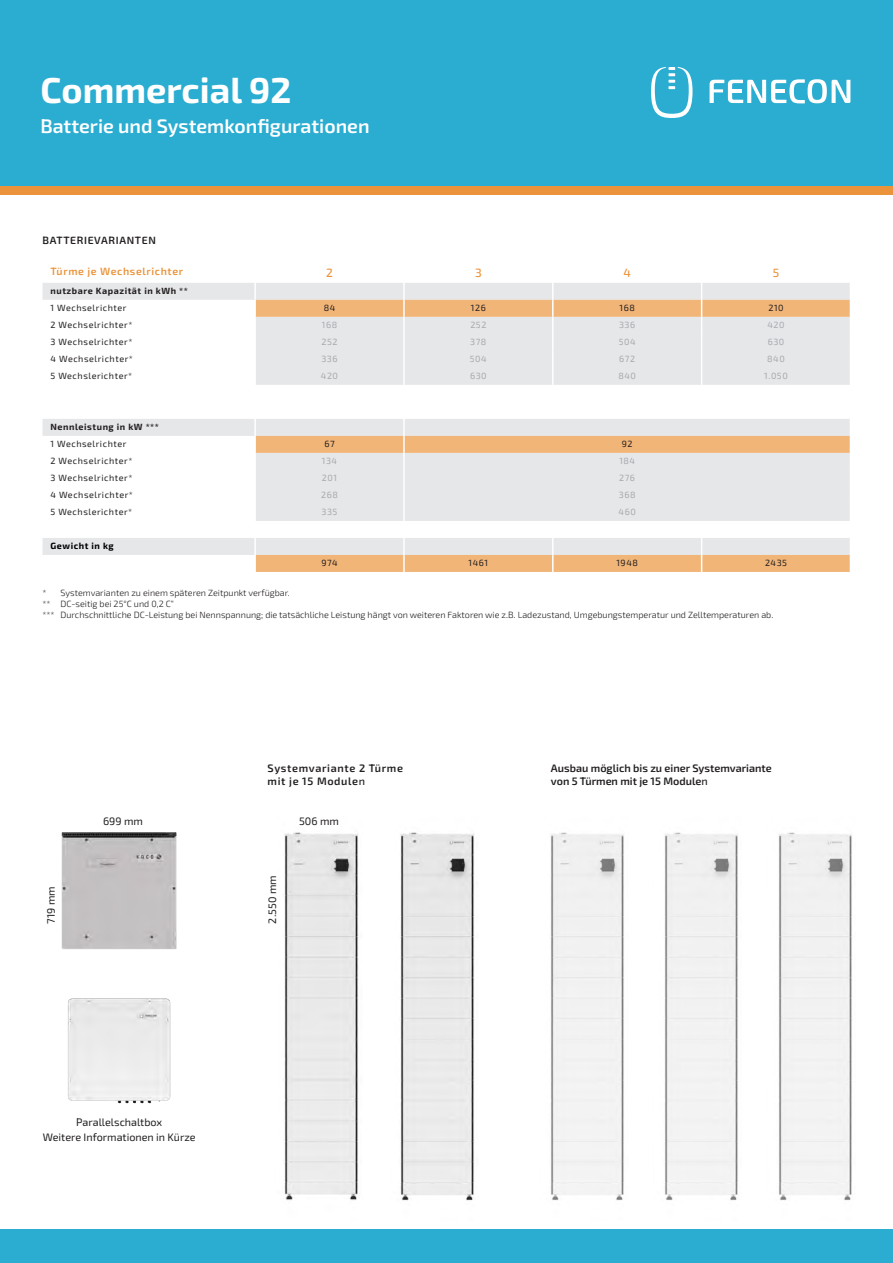
<style>
.page{position:relative;width:893px;height:1263px;background:#fff}
.page>*{position:absolute;margin:0;border:0;box-sizing:border-box;transform-origin:0 0}
.t1{font:700 36px "Exo 2";color:#fff}
.t2{font:600 19.5px "Exo 2";color:#fff}
.t3{font:500 12px "Exo 2";color:#eb933a}
.t4{font:10.8px/15px "Exo 2";color:#231f20;text-align:center}
.t5{font:600 10.8px "Exo 2";color:#231f20}
.t6{font:600 10.8px "Exo 2";letter-spacing:.06em;color:#231f20}
.t7{font:600 10.5px "Exo 2";letter-spacing:.06em;color:#eb933a}
.t8{font:600 10.5px "Exo 2";letter-spacing:.06em;color:#231f20}
.t9{font:300 9px "Exo 2";color:#231f20}
.t10{font:9px "Exo 2";letter-spacing:.06em;color:#231f20}
.t11{font:9px "Exo 2";letter-spacing:.06em;color:#a8a9ad}
.t12{font:700 9px "Exo 2";letter-spacing:.06em;color:#231f20}
.t13{font:700 9px "Exo 2";letter-spacing:.06em;color:#000001}
.s1{font-weight:500}
</style>
<div class="page">
<img style="left:284px;top:832px;width:74px;height:368px">
<img style="left:61px;top:832px;width:116px;height:117px">
<div style="left:0;top:0;width:893px;height:187px;background:#2badd1"></div>
<div style="left:0;top:1229px;width:893px;height:34px;background:#2badd1"></div>
<div style="left:0;top:186px;width:893px;height:9px;background:#eb933a"></div>
<svg style="left:43px;top:283px;width:807px;height:272px"></svg>
<svg style="left:256px;top:300px;width:594px;height:272px;fill:#e6e7e9"></svg>
<svg style="left:552px;top:283px;width:2px;height:136px"></svg>
<svg style="left:701px;top:283px;width:1px;height:136px"></svg>
<svg style="left:254px;top:283px;width:2px;height:289px"></svg>
<svg style="left:403px;top:283px;width:2px;height:289px"></svg>
<svg style="left:552px;top:521px;width:2px;height:51px"></svg>
<svg style="left:701px;top:521px;width:1px;height:51px"></svg>
<img style="left:68px;top:998px;width:103px;height:106px">
<svg style="left:651px;top:67px;width:41px;height:51px"></svg>
<svg style="left:710px;top:79px;width:140px;height:24px"></svg>
<img style="left:400px;top:832px;width:74px;height:369px">
<img style="left:550px;top:832px;width:74px;height:369px">
<img style="left:664px;top:832px;width:74px;height:369px">
<img style="left:778px;top:832px;width:74px;height:369px">
<p class="t1" style="left:40px;top:66px;width:252px">Commercial 92</p>
<p class="t2" style="left:40px;top:113px;width:331px">Batterie und Systemkonfigurationen</p>
<p class="t8" style="left:43px;top:233px;width:115px">BATTERIEVARIANTEN</p>
<p class="t7" style="left:51px;top:264px;width:134px">Türme je Wechselrichter</p>
<p class="t3" style="left:326px;top:264px;width:8px">2</p>
<p class="t3" style="left:475px;top:264px;width:8px">3</p>
<p class="t3" style="left:623px;top:264px;width:9px">4</p>
<p class="t3" style="left:773px;top:264px;width:8px">5</p>
<p class="t12" style="left:51px;top:284px;width:139px">nutzbare Kapazität in kWh **</p>
<p class="t10" style="left:51px;top:301px;width:77px">1 Wechselrichter</p>
<p class="t10" style="left:324px;top:301px;width:13px">84</p>
<p class="t10" style="left:471px;top:301px;width:16px">126</p>
<p class="t10" style="left:620px;top:301px;width:17px">168</p>
<p class="t10" style="left:768px;top:301px;width:17px">210</p>
<p class="t10" style="left:51px;top:318px;width:83px">2 Wechselrichter*</p>
<p class="t11" style="left:322px;top:318px;width:17px">168</p>
<p class="t11" style="left:470px;top:318px;width:18px">252</p>
<p class="t11" style="left:619px;top:318px;width:18px">336</p>
<p class="t11" style="left:767px;top:318px;width:19px">420</p>
<p class="t10" style="left:51px;top:335px;width:83px">3 Wechselrichter*</p>
<p class="t11" style="left:322px;top:335px;width:18px">252</p>
<p class="t11" style="left:470px;top:335px;width:18px">378</p>
<p class="t11" style="left:619px;top:335px;width:18px">504</p>
<p class="t11" style="left:768px;top:335px;width:18px">630</p>
<p class="t10" style="left:51px;top:352px;width:84px">4 Wechselrichter*</p>
<p class="t11" style="left:321px;top:352px;width:18px">336</p>
<p class="t11" style="left:470px;top:352px;width:18px">504</p>
<p class="t11" style="left:619px;top:352px;width:17px">672</p>
<p class="t11" style="left:767px;top:352px;width:19px">840</p>
<p class="t10" style="left:51px;top:369px;width:83px">5 Wechslerichter*</p>
<p class="t11" style="left:321px;top:369px;width:19px">420</p>
<p class="t11" style="left:470px;top:369px;width:18px">630</p>
<p class="t11" style="left:618px;top:369px;width:19px">840</p>
<p class="t11" style="left:764px;top:369px;width:25px">1.050</p>
<p class="t12" style="left:51px;top:420px;width:110px">Nennleistung in kW ***</p>
<p class="t10" style="left:51px;top:437px;width:77px">1 Wechselrichter</p>
<p class="t10" style="left:324px;top:437px;width:12px">67</p>
<p class="t10" style="left:622px;top:437px;width:12px">92</p>
<p class="t10" style="left:51px;top:455px;width:83px">2 Wechselrichter*</p>
<p class="t11" style="left:322px;top:455px;width:17px">134</p>
<p class="t11" style="left:619px;top:455px;width:17px">184</p>
<p class="t10" style="left:51px;top:472px;width:83px">3 Wechselrichter*</p>
<p class="t11" style="left:322px;top:472px;width:17px">201</p>
<p class="t11" style="left:619px;top:472px;width:17px">276</p>
<p class="t10" style="left:51px;top:489px;width:84px">4 Wechselrichter*</p>
<p class="t11" style="left:321px;top:489px;width:18px">268</p>
<p class="t11" style="left:619px;top:489px;width:18px">368</p>
<p class="t10" style="left:51px;top:506px;width:83px">5 Wechslerichter*</p>
<p class="t11" style="left:322px;top:506px;width:17px">335</p>
<p class="t11" style="left:619px;top:506px;width:19px">460</p>
<p class="t13" style="left:51px;top:540px;width:65px">Gewicht in kg</p>
<p class="t10" style="left:321px;top:557px;width:18px">974</p>
<p class="t10" style="left:469px;top:557px;width:21px">1461</p>
<p class="t10" style="left:616px;top:557px;width:23px">1948</p>
<p class="t10" style="left:765px;top:557px;width:24px">2435</p>
<p class="t9" style="left:43px;top:587px;width:249px">* Systemvarianten zu einem späteren Zeitpunkt verfügbar.</p>
<p class="t9" style="left:43px;top:598px;width:133px">** DC-seitig bei 25°C und 0,2 C“</p>
<p class="t9" style="left:43px;top:608px;width:732px">*** Durchschnittliche DC-Leistung bei Nennspannung; die tatsächliche Leistung hängt von weiteren Faktoren wie z.B. Ladezustand, Umgebungstemperatur und Zelltemperaturen ab.</p>
<p class="t4" style="left:43px;top:923px;width:39px;rotate:-90deg">719 mm</p>
<p class="t4" style="left:103px;top:813px;width:41px">699 mm</p>
<p class="t6" style="left:268px;top:760px;width:137px">Systemvariante 2 Türme</p>
<p class="t6" style="left:268px;top:774px;width:99px">mit je 15 Module<span class="s1">n</span></p>
<p class="t4" style="left:264px;top:923px;width:49px;rotate:-90deg">2.550 mm</p>
<p class="t4" style="left:299px;top:813px;width:41px">506 mm</p>
<p class="t4" style="left:43px;top:1114px;width:154px">Parallelschaltbox<br>Weitere Informationen in Kürze</p>
<p class="t5" style="left:551px;top:760px;width:222px">Ausbau möglich bis zu einer Systemvariante</p>
<p class="t5" style="left:551px;top:774px;width:158px">von 5 Türmen mit je 15 Module<span class="s1">n</span></p>
</div>
